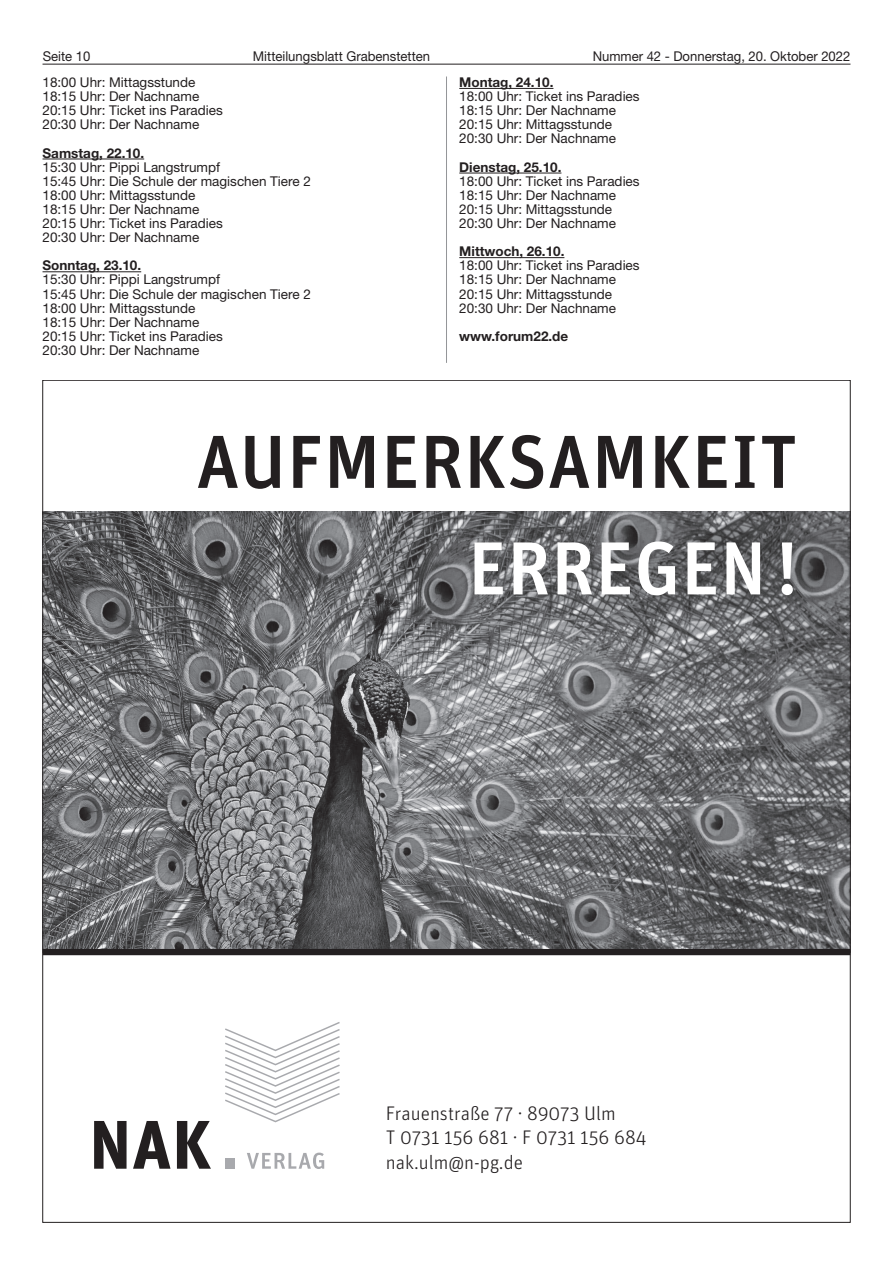
<style>
.page{position:relative;width:893px;height:1263px;background:#fff}
.page>*{position:absolute;margin:0;border:0;box-sizing:border-box;transform-origin:0 0}
.t1{font:500 75px "Unit Pro";letter-spacing:.01em;color:#231f20}
.t2{font:500 75px "Unit Pro";letter-spacing:.01em;color:#fff}
.t3{font:300 19.65px/24.6px "Unit Pro";color:#231f20}
.t4{font:13.5px/14.1px "Helvetica Neue";color:#231f20}
.t5{font:700 13.5px "Helvetica Neue";color:#231f20}
</style>
<div class="page">
<hr style="left:43px;top:64px;width:807px;height:1px;background:#231f20">
<hr style="left:446px;top:77px;width:1px;height:286px;background:#939598">
<hr style="left:43px;top:159px;width:101px;height:1px;background:#231f20">
<hr style="left:43px;top:271px;width:98px;height:1px;background:#231f20">
<hr style="left:459px;top:88px;width:94px;height:1px;background:#231f20">
<hr style="left:459px;top:173px;width:102px;height:1px;background:#231f20">
<hr style="left:459px;top:257px;width:105px;height:1px;background:#231f20">
<img style="left:45px;top:511px;width:803px;height:438px">
<svg style="left:225px;top:1022px;width:115px;height:101px"></svg>
<svg style="left:94px;top:1121px;width:33px;height:48px"></svg>
<svg style="left:133px;top:1121px;width:37px;height:48px"></svg>
<svg style="left:177px;top:1121px;width:34px;height:48px"></svg>
<div style="left:225px;top:1159px;width:10px;height:10px;background:#a8a9ad"></div>
<svg style="left:247px;top:1152px;width:77px;height:17px"></svg>
<div style="left:43px;top:949px;width:807px;height:6px;background:#231f20"></div>
<p class="t4" style="left:43px;top:49px;width:49px">Seite 10</p>
<p class="t4" style="left:253px;top:49px;width:179px">Mitteilungsblatt Grabenstetten</p>
<p class="t4" style="left:593px;top:49px;width:259px">Nummer 42 - Donnerstag, 20. Oktober 2022</p>
<p class="t4" style="left:43px;top:75px;width:182px">18:00 Uhr: Mittagsstunde<br>18:15 Uhr: Der Nachname<br>20:15 Uhr: Ticket ins Paradies<br>20:30 Uhr: Der Nachname</p>
<p class="t5" style="left:43px;top:144px;width:103px">Samstag, 22.10.</p>
<p class="t4" style="left:43px;top:160px;width:270px">15:30 Uhr: Pippi Langstrumpf<br>15:45 Uhr: Die Schule der magischen Tiere 2<br>18:00 Uhr: Mittagsstunde<br>18:15 Uhr: Der Nachname<br>20:15 Uhr: Ticket ins Paradies<br>20:30 Uhr: Der Nachname</p>
<p class="t5" style="left:43px;top:257px;width:100px">Sonntag, 23.10.</p>
<p class="t4" style="left:43px;top:272px;width:270px">15:30 Uhr: Pippi Langstrumpf<br>15:45 Uhr: Die Schule der magischen Tiere 2<br>18:00 Uhr: Mittagsstunde<br>18:15 Uhr: Der Nachname<br>20:15 Uhr: Ticket ins Paradies<br>20:30 Uhr: Der Nachname</p>
<p class="t5" style="left:459px;top:74px;width:96px">Montag, 24.10.</p>
<p class="t4" style="left:459px;top:89px;width:182px">18:00 Uhr: Ticket ins Paradies<br>18:15 Uhr: Der Nachname<br>20:15 Uhr: Mittagsstunde<br>20:30 Uhr: Der Nachname</p>
<p class="t5" style="left:459px;top:158px;width:104px">Dienstag, 25.10.</p>
<p class="t4" style="left:459px;top:174px;width:182px">18:00 Uhr: Ticket ins Paradies<br>18:15 Uhr: Der Nachname<br>20:15 Uhr: Mittagsstunde<br>20:30 Uhr: Der Nachname</p>
<p class="t5" style="left:459px;top:243px;width:107px">Mittwoch, 26.10.</p>
<p class="t4" style="left:459px;top:258px;width:182px">18:00 Uhr: Ticket ins Paradies<br>18:15 Uhr: Der Nachname<br>20:15 Uhr: Mittagsstunde<br>20:30 Uhr: Der Nachname</p>
<p class="t5" style="left:459px;top:328px;width:110px">www.forum22.de</p>
<h1 class="t1" style="left:196px;top:408px;width:603px">AUFMERKSAMKEIT</h1>
<h1 class="t2" style="left:468px;top:515px;width:331px">ERREGEN !</h1>
<h2 class="t3" style="left:386px;top:1100px;width:262px">Frauenstraße 77 · 89073 Ulm<br>T 0731 156 681 · F 0731 156 684 nak.ulm@n-pg.de</h2>
</div>
